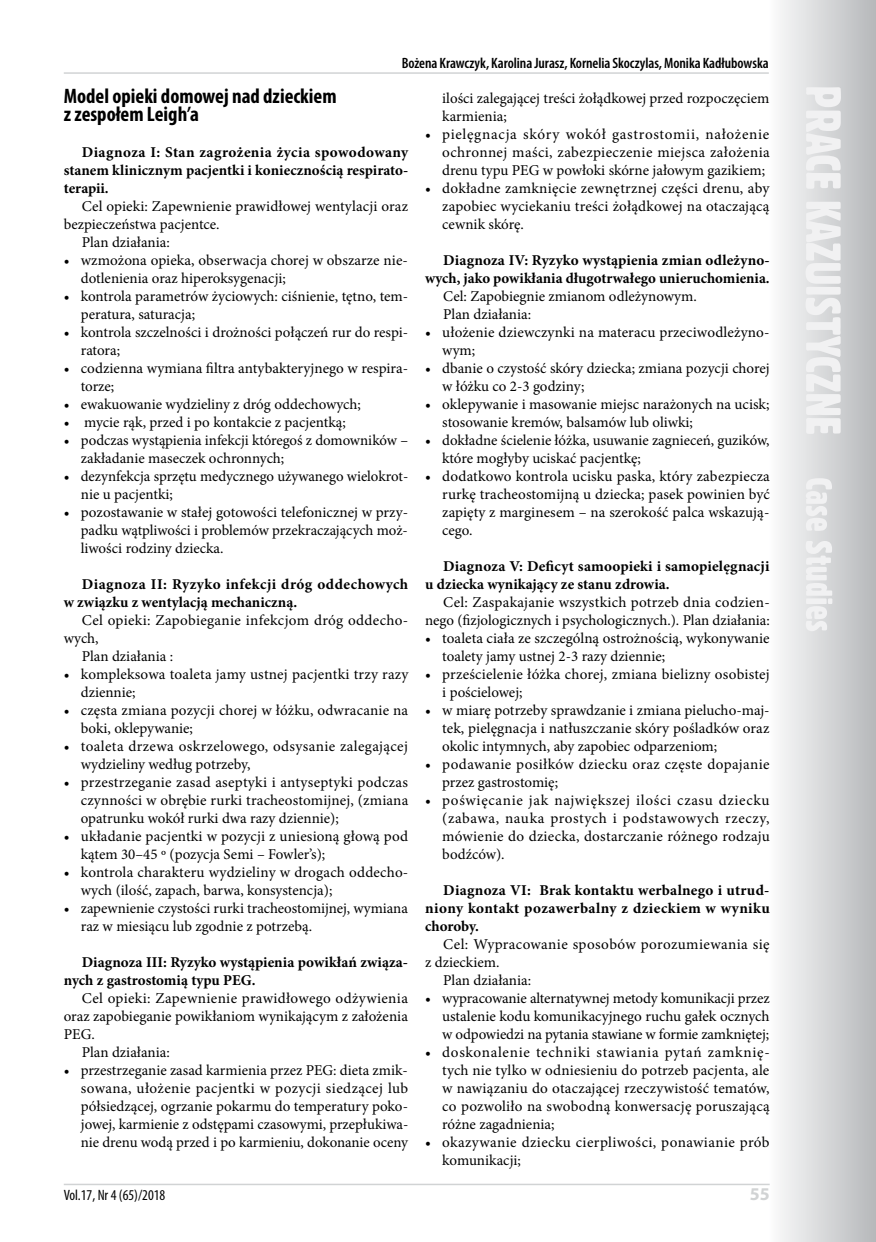
<style>
.page{position:relative;width:876px;height:1242px;background:#fff}
.page>*{position:absolute;margin:0;border:0;box-sizing:border-box;transform-origin:0 0}
.t1{font:700 condensed 21px/18px "Myriad Pro";color:#000}
.t2{font:700 18px "Myriad Pro";color:#d1d3d4}
.t3{font:15px/18px "Minion Pro";color:#000}
.t4{font:700 15px/18px "Minion Pro";letter-spacing:.005em;color:#000;text-align:justify}
.t5{font:15px/18px "Minion Pro";letter-spacing:.025em;color:#000}
.t6{font:15px/18px "Minion Pro";letter-spacing:.02em;color:#000}
.t7{font:700 15px/18px "Minion Pro";letter-spacing:.025em;color:#000}
.t8{font:600 condensed 15px "Myriad Pro";letter-spacing:-.005em;color:#000}
.t9{font:condensed 15px "Myriad Pro";color:#000}
</style>
<div class="page">
<svg style="left:780px;top:0;width:96px;height:1242px"></svg>
<svg style="left:805px;top:87px;width:36px;height:544px"></svg>
<hr style="left:64px;top:1183px;width:706px;height:2px;background:#d1d3d4">
<hr style="left:64px;top:72px;width:705px;height:2px;background:#d1d3d4">
<p class="t8" style="left:402px;top:54px;width:369px">Bożena Krawczyk, Karolina Jurasz, Kornelia Skoczylas, Monika Kadłubowska</p>
<h1 class="t1" style="left:64px;top:87px;width:274px">Model opieki domowej nad dzieckiem z zespołem Leigh’a</h1>
<p class="t4" style="left:64px;top:143px;width:346px;text-indent:18px">Diagnoza I: Stan zagrożenia życia spowodowany stanem klinicznym pacjentki i koniecznością respirato&shy;terapii.</p>
<p class="t3" style="left:82px;top:197px;width:328px">Cel opieki: Zapewnienie prawidłowej wentylacji oraz</p>
<p class="t3" style="left:64px;top:215px;width:157px">bezpieczeństwa pacjentce.</p>
<p class="t3" style="left:82px;top:233px;width:89px">Plan działania:</p>
<p class="t3" style="left:81px;top:251px;width:329px;text-indent:-17px">• wzmożona opieka, obserwacja chorej w obszarze nie&shy;dotlenienia oraz hiperoksygenacji;</p>
<p class="t3" style="left:81px;top:287px;width:329px;text-indent:-17px">• kontrola parametrów życiowych: ciśnienie, tętno, tem&shy;peratura, saturacja;</p>
<p class="t3" style="left:81px;top:323px;width:329px;text-indent:-17px">• kontrola szczelności i drożności połączeń rur do respi&shy;ratora;</p>
<p class="t3" style="left:81px;top:359px;width:329px;text-indent:-17px">• codzienna wymiana filtra antybakteryjnego w respira&shy;torze;</p>
<p class="t3" style="left:64px;top:395px;width:299px">• ewakuowanie wydzieliny z dróg oddechowych;</p>
<p class="t3" style="left:64px;top:413px;width:284px">• mycie rąk, przed i po kontakcie z pacjentką;</p>
<p class="t3" style="left:81px;top:431px;width:329px;text-indent:-17px">• podczas wystąpienia infekcji któregoś z domowników – zakładanie maseczek ochronnych;</p>
<p class="t3" style="left:81px;top:467px;width:329px;text-indent:-17px">• dezynfekcja sprzętu medycznego używanego wielokrot&shy;nie u pacjentki;</p>
<p class="t3" style="left:81px;top:503px;width:329px;text-align:justify;text-indent:-17px">• pozostawanie w stałej gotowości telefonicznej w przy&shy;padku wątpliwości i problemów przekraczających moż&shy;liwości rodziny dziecka.</p>
<p class="t7" style="left:64px;top:575px;width:346px;text-indent:18px">Diagnoza II: Ryzyko infekcji dróg oddechowych w związku z wentylacją mechaniczną.</p>
<p class="t6" style="left:82px;top:611px;width:328px">Cel opieki: Zapobieganie infekcjom dróg oddecho-</p>
<p class="t3" style="left:64px;top:629px;width:36px">wych,</p>
<p class="t3" style="left:82px;top:647px;width:93px">Plan działania :</p>
<p class="t3" style="left:81px;top:665px;width:329px;text-indent:-17px">• kompleksowa toaleta jamy ustnej pacjentki trzy razy dziennie;</p>
<p class="t3" style="left:81px;top:701px;width:329px;text-indent:-17px">• częsta zmiana pozycji chorej w łóżku, odwracanie na boki, oklepywanie;</p>
<p class="t5" style="left:81px;top:737px;width:329px;text-indent:-17px">• toaleta drzewa oskrzelowego, odsysanie zalegającej wydzieliny według potrzeby,</p>
<p class="t3" style="left:81px;top:773px;width:329px;text-align:justify;text-indent:-17px">• przestrzeganie zasad aseptyki i antyseptyki podczas czynności w obrębie rurki tracheostomijnej, (zmiana opatrunku wokół rurki dwa razy dziennie);</p>
<p class="t3" style="left:81px;top:827px;width:329px;text-indent:-17px">• układanie pacjentki w pozycji z uniesioną głową pod kątem 30–45 º (pozycja Semi – Fowler’s);</p>
<p class="t3" style="left:81px;top:863px;width:329px;text-indent:-17px">• kontrola charakteru wydzieliny w drogach oddecho&shy;wych (ilość, zapach, barwa, konsystencja);</p>
<p class="t3" style="left:81px;top:899px;width:329px;text-indent:-17px">• zapewnienie czystości rurki tracheostomijnej, wymiana raz w miesiącu lub zgodnie z potrzebą.</p>
<p class="t4" style="left:64px;top:953px;width:346px;text-indent:18px">Diagnoza III: Ryzyko wystąpienia powikłań związa&shy;nych z gastrostomią typu PEG.</p>
<p class="t6" style="left:82px;top:989px;width:328px">Cel opieki: Zapewnienie prawidłowego odżywienia</p>
<p class="t3" style="left:64px;top:1007px;width:346px">oraz zapobieganie powikłaniom wynikającym z założenia</p>
<p class="t3" style="left:64px;top:1025px;width:33px">PEG.</p>
<p class="t3" style="left:82px;top:1043px;width:89px">Plan działania:</p>
<p class="t3" style="left:81px;top:1061px;width:329px;text-align:justify;text-indent:-17px">• przestrzeganie zasad karmienia przez PEG: dieta zmik&shy;sowana, ułożenie pacjentki w pozycji siedzącej lub półsiedzącej, ogrzanie pokarmu do temperatury poko&shy;jowej, karmienie z odstępami czasowymi, przepłukiwa&shy;nie drenu wodą przed i po karmieniu, dokonanie oceny</p>
<p class="t3" style="left:442px;top:89px;width:329px">ilości zalegającej treści żołądkowej przed rozpoczęciem karmienia;</p>
<p class="t3" style="left:442px;top:125px;width:329px;text-align:justify;text-indent:-17px">• pielęgnacja skóry wokół gastrostomii, nałożenie ochronnej maści, zabezpieczenie miejsca założenia drenu typu PEG w powłoki skórne jałowym gazikiem;</p>
<p class="t3" style="left:442px;top:179px;width:329px;text-align:justify;text-indent:-17px">• dokładne zamknięcie zewnętrznej części drenu, aby zapobiec wyciekaniu treści żołądkowej na otaczającą cewnik skórę.</p>
<p class="t4" style="left:425px;top:251px;width:346px;text-align:right">Diagnoza IV: Ryzyko wystąpienia zmian odleżyno&shy;wych, jako powikłania długotrwałego unieruchomienia.</p>
<p class="t3" style="left:443px;top:287px;width:255px">Cel: Zapobiegnie zmianom odleżynowym.<br>Plan działania:</p>
<p class="t3" style="left:442px;top:323px;width:329px;text-indent:-17px">• ułożenie dziewczynki na materacu przeciwodleżyno&shy;wym;</p>
<p class="t3" style="left:442px;top:359px;width:329px;text-indent:-17px">• dbanie o czystość skóry dziecka; zmiana pozycji chorej w łóżku co 2-3 godziny;</p>
<p class="t3" style="left:442px;top:395px;width:329px;text-indent:-17px">• oklepywanie i masowanie miejsc narażonych na ucisk; stosowanie kremów, balsamów lub oliwki;</p>
<p class="t3" style="left:442px;top:431px;width:329px;text-indent:-17px">• dokładne ścielenie łóżka, usuwanie zagnieceń, guzików, które mogłyby uciskać pacjentkę;</p>
<p class="t3" style="left:442px;top:467px;width:329px;text-align:justify;text-indent:-17px">• dodatkowo kontrola ucisku paska, który zabezpiecza rurkę tracheostomijną u dziecka; pasek powinien być zapięty z marginesem – na szerokość palca wskazują&shy;cego.</p>
<p class="t4" style="left:425px;top:557px;width:346px;text-indent:18px">Diagnoza V: Deficyt samoopieki i samopielęgnacji u dziecka wynikający ze stanu zdrowia.</p>
<p class="t3" style="left:425px;top:593px;width:346px;text-align:right">Cel: Zaspakajanie wszystkich potrzeb dnia codzien&shy;nego (fizjologicznych i psychologicznych.). Plan działania:</p>
<p class="t3" style="left:442px;top:629px;width:329px;text-indent:-17px">• toaleta ciała ze szczególną ostrożnością, wykonywanie toalety jamy ustnej 2-3 razy dziennie;</p>
<p class="t3" style="left:442px;top:665px;width:329px;text-indent:-17px">• prześcielenie łóżka chorej, zmiana bielizny osobistej i pościelowej;</p>
<p class="t3" style="left:442px;top:701px;width:329px;text-align:justify;text-indent:-17px">• w miarę potrzeby sprawdzanie i zmiana pielucho-maj&shy;tek, pielęgnacja i natłuszczanie skóry pośladków oraz okolic intymnych, aby zapobiec odparzeniom;</p>
<p class="t6" style="left:442px;top:755px;width:329px;text-indent:-17px">• podawanie posiłków dziecku oraz częste dopajanie przez gastrostomię;</p>
<p class="t3" style="left:442px;top:791px;width:329px;text-align:justify;text-indent:-17px">• poświęcanie jak największej ilości czasu dziecku (zabawa, nauka prostych i podstawowych rzeczy, mówienie do dziecka, dostarczanie różnego rodzaju bodźców).</p>
<p class="t4" style="left:425px;top:881px;width:346px;text-indent:18px">Diagnoza VI: Brak kontaktu werbalnego i utrud&shy;niony kontakt pozawerbalny z dzieckiem w wyniku choroby.</p>
<p class="t5" style="left:443px;top:935px;width:328px">Cel: Wypracowanie sposobów porozumiewania się</p>
<p class="t3" style="left:425px;top:953px;width:76px">z dzieckiem.</p>
<p class="t3" style="left:443px;top:971px;width:89px">Plan działania:</p>
<p class="t3" style="left:442px;top:989px;width:329px;text-align:justify;text-indent:-17px">• wypracowanie alternatywnej metody komunikacji przez ustalenie kodu komunikacyjnego ruchu gałek ocznych w odpowiedzi na pytania stawiane w formie zamkniętej;</p>
<p class="t3" style="left:442px;top:1043px;width:329px;text-align:justify;text-indent:-17px">• doskonalenie techniki stawiania pytań zamknię&shy;tych nie tylko w odniesieniu do potrzeb pacjenta, ale w nawiązaniu do otaczającej rzeczywistość tematów, co pozwoliło na swobodną konwersację poruszającą różne zagadnienia;</p>
<p class="t5" style="left:442px;top:1133px;width:329px;text-indent:-17px">• okazywanie dziecku cierpliwości, ponawianie prób komunikacji;</p>
<p class="t9" style="left:64px;top:1186px;width:103px">Vol.17, Nr 4 (65)/2018</p>
<p class="t2" style="left:750px;top:1182px;width:21px">55</p>
</div>
